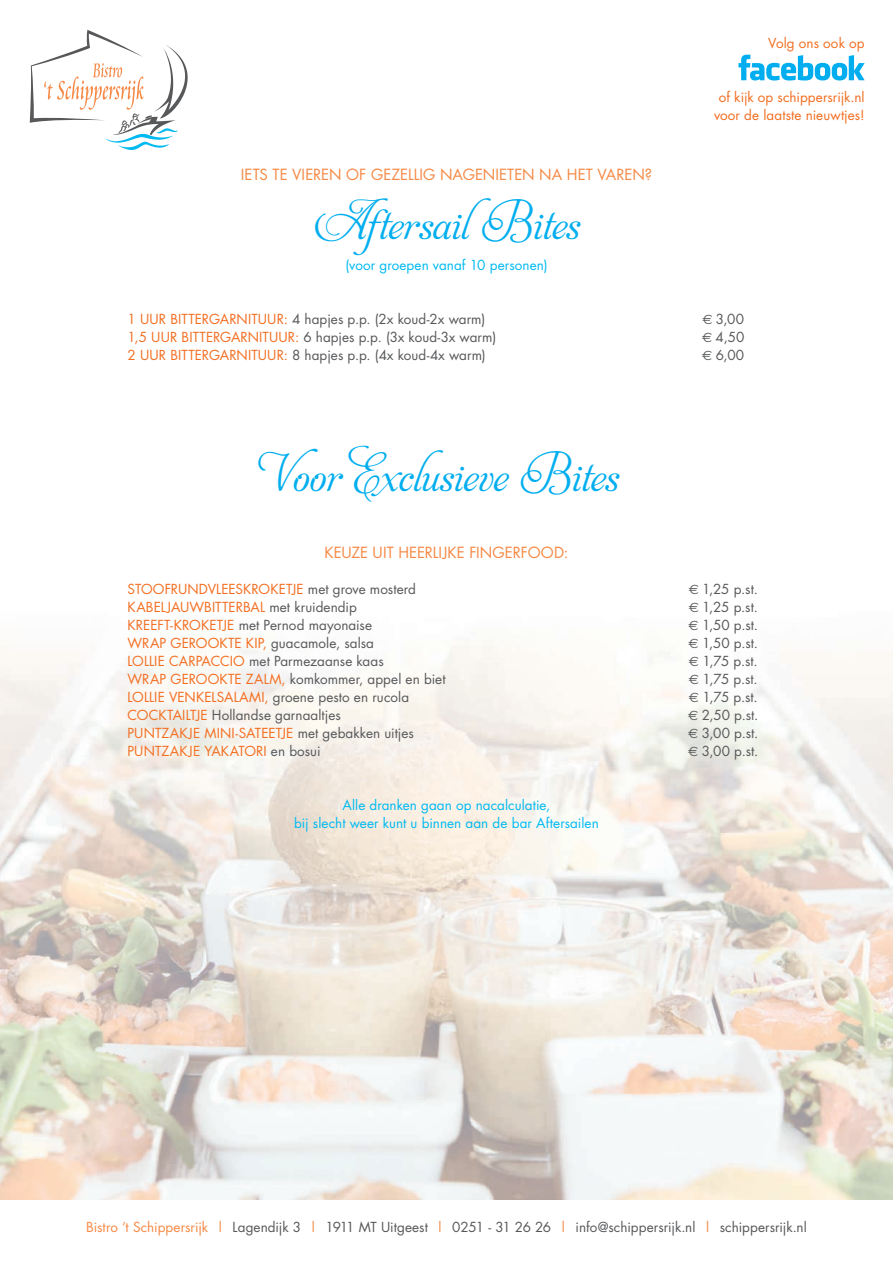
<style>
.page{position:relative;width:893px;height:1263px;background:#fff}
.page>*{position:absolute;margin:0;border:0;box-sizing:border-box;transform-origin:0 0}
.t1{font:34.5px "Aphrodite Pro";color:#00aeef}
.t2{font:15px "Futura";color:#f68945}
.t3{font:13.5px "Futura";letter-spacing:.005em;color:#57585a}
.t4{font:13.5px/18px "Futura";letter-spacing:.005em;color:#f36e21;text-align:center}
.t5{font:13.5px/18px "Futura";letter-spacing:.005em;color:#00baf1;text-align:center}
.s1{color:#f36e21}
.s2{font-family:"Euro Sans"}
.s3{color:#57585a}
.s4{color:#f68945}
</style>
<div class="page">
<img style="left:0;top:638px;width:893px;height:561px">
<svg style="left:30px;top:30px;width:158px;height:120px"></svg>
<svg style="left:738px;top:55px;width:127px;height:26px"></svg>
<p class="t4" style="left:768px;top:34px;width:98px">Volg ons ook op</p>
<p class="t4" style="left:714px;top:88px;width:152px">of kijk op schippersrijk.nl voor de laatste nieuwtjes!</p>
<p class="t2" style="left:241px;top:164px;width:413px">IETS TE VIEREN OF GEZELLIG NAGENIETEN NA HET VAREN?</p>
<h1 class="t1" style="left:313px;top:206px;width:268px">AftersailBites</h1>
<p class="t5" style="left:345px;top:256px;width:204px">(voor groepen vanaf 10 personen)</p>
<p class="t3" style="left:128px;top:310px;width:359px"><span class="s1">1 UUR BITTERGARNITUUR:</span> 4 hapjes p.p. (2x koud-2x warm)</p>
<p class="t3" style="left:702px;top:310px;width:43px"><span class="s2">€</span> 3,00</p>
<p class="t3" style="left:128px;top:328px;width:370px"><span class="s1">1,5 UUR BITTERGARNITUUR:</span> 6 hapjes p.p. (3x koud-3x warm)</p>
<p class="t3" style="left:702px;top:328px;width:44px"><span class="s2">€</span> 4,50</p>
<p class="t3" style="left:128px;top:346px;width:360px"><span class="s1">2 UUR BITTERGARNITUUR:</span> 8 hapjes p.p. (4x koud-4x warm)</p>
<p class="t3" style="left:702px;top:346px;width:44px"><span class="s2">€</span> 6,00</p>
<h1 class="t1" style="left:274px;top:459px;width:345px">Voor Exclusieve Bites</h1>
<p class="t2" style="left:324px;top:542px;width:246px">KEUZE UIT HEERLIJKE FINGERFOOD:</p>
<p class="t4" style="left:128px;top:580px;width:290px">STOOFRUNDVLEESKROKETJE <span class="s3">met grove mosterd</span></p>
<p class="t3" style="left:689px;top:580px;width:71px"><span class="s2">€</span> 1,25 p.st.</p>
<p class="t4" style="left:128px;top:598px;width:231px">KABELJAUWBITTERBAL <span class="s3">met kruidendip</span></p>
<p class="t3" style="left:689px;top:598px;width:71px"><span class="s2">€</span> 1,25 p.st.</p>
<p class="t3" style="left:128px;top:616px;width:246px"><span class="s1">KREEFT-KROKETJE</span> met Pernod mayonaise</p>
<p class="t3" style="left:688px;top:616px;width:71px"><span class="s2">€</span> 1,50 p.st.</p>
<p class="t4" style="left:128px;top:634px;width:248px">WRAP GEROOKTE KIP, <span class="s3">guacamole, salsa</span></p>
<p class="t3" style="left:688px;top:634px;width:71px"><span class="s2">€</span> 1,50 p.st.</p>
<p class="t3" style="left:128px;top:652px;width:258px"><span class="s1">LOLLIE CARPACCIO</span> met Parmezaanse kaas</p>
<p class="t3" style="left:689px;top:652px;width:70px"><span class="s2">€</span> 1,75 p.st.</p>
<p class="t3" style="left:128px;top:670px;width:320px"><span class="s1">WRAP GEROOKTE ZALM,</span> komkommer, appel en biet</p>
<p class="t3" style="left:689px;top:670px;width:70px"><span class="s2">€</span> 1,75 p.st.</p>
<p class="t4" style="left:128px;top:688px;width:283px">LOLLIE VENKELSALAMI, <span class="s3">groene pesto en rucola</span></p>
<p class="t3" style="left:689px;top:688px;width:70px"><span class="s2">€</span> 1,75 p.st.</p>
<p class="t3" style="left:128px;top:706px;width:215px"><span class="s1">COCKTAILTJE</span> Hollandse garnaaltjes</p>
<p class="t3" style="left:688px;top:706px;width:72px"><span class="s2">€</span> 2,50 p.st.</p>
<p class="t4" style="left:128px;top:724px;width:288px">PUNTZAKJE MINI-SATEETJE <span class="s3">met gebakken uitjes</span></p>
<p class="t3" style="left:688px;top:724px;width:72px"><span class="s2">€</span> 3,00 p.st.</p>
<p class="t4" style="left:128px;top:742px;width:195px">PUNTZAKJE YAKATORI <span class="s3">en bosui</span></p>
<p class="t3" style="left:688px;top:742px;width:72px"><span class="s2">€</span> 3,00 p.st.</p>
<p class="t5" style="left:294px;top:796px;width:306px">Alle dranken gaan op nacalculatie,<br>bij slecht weer kunt u binnen aan de bar Aftersailen</p>
<p class="t3" style="left:86px;top:1217px;width:722px"><span class="s4">Bistro ‘t Schippersrijk |</span> Lagendijk 3 <span class="s4">|</span> 1911 MT Uitgeest <span class="s4">|</span> 0251 - 31 26 26 <span class="s4">|</span> info@schippersrijk.nl <span class="s4">|</span> schippersrijk.nl</p>
</div>
